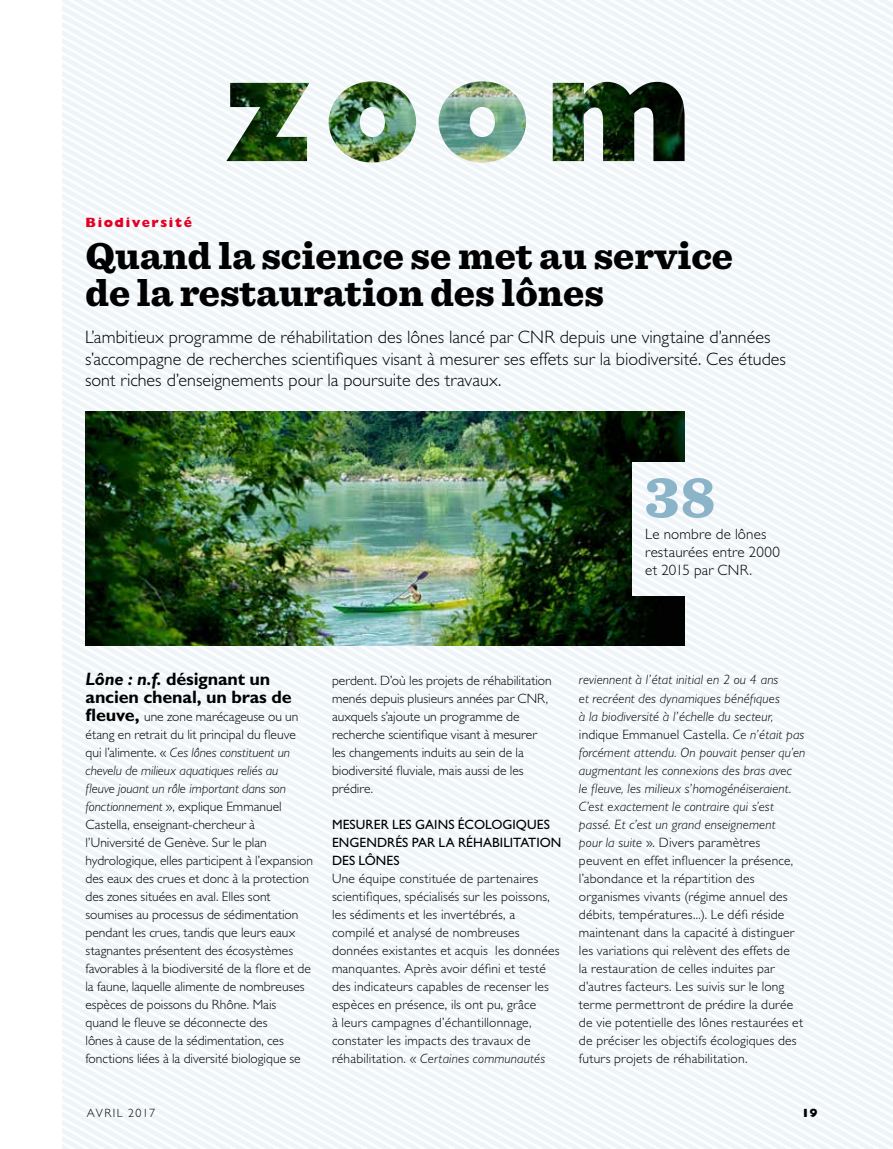
<style>
.page{position:relative;width:893px;height:1149px;background:#fff}
.page>*{position:absolute;margin:0;border:0;box-sizing:border-box;transform-origin:0 0}
.t1{font:900 60px "Sentinel";color:#8bb4c9}
.t2{font:900 39px/37.5px "Sentinel";color:#000}
.t3{font:300 18px/21.6px "Gill Sans Std";letter-spacing:.005em;color:#000}
.t4{font:700 18px/18px "Gill Sans Std";letter-spacing:-.01em;color:#000}
.t5{font:300 15px/18px "Gill Sans Std";letter-spacing:.015em;color:#000}
.t6{font:300 13.5px/18px "Gill Sans Std";letter-spacing:.01em;color:#000}
.t7{font:13.5px/18px "Gill Sans Std";letter-spacing:.005em;color:#000}
.t8{font:800 13.5px "Gill Sans Std";letter-spacing:.12em;color:#e40024}
.t9{font:300 12px "Gill Sans Std";letter-spacing:.105em;color:#000}
.t10{font:800 12px "Gill Sans Std";color:#000}
.s1{font-style:italic}
.s2{font-weight:700;font-size:18px}
</style>
<div class="page">
<img style="left:63px;top:0;width:830px;height:1148px">
<img style="left:85px;top:411px;width:599px;height:234px">
<img style="left:632px;top:462px;width:261px;height:133px">
<img style="left:226px;top:81px;width:459px;height:81px">
<p class="t8" style="left:86px;top:214px;width:108px">Biodiversité</p>
<h2 class="t2" style="left:86px;top:235px;width:649px">Quand la science se met au service de la restauration des lônes</h2>
<p class="t3" style="left:85px;top:326px;width:702px">L’ambitieux programme de réhabilitation des lônes lancé par CNR depuis une vingtaine d’années s’accompagne de recherches scientifiques visant à mesurer ses effets sur la biodiversité. Ces études sont riches d’enseignements pour la poursuite des travaux.</p>
<h1 class="t1" style="left:645px;top:449px;width:72px">38</h1>
<p class="t5" style="left:645px;top:525px;width:136px">Le nombre de lônes restaurées entre 2000 et 2015 par CNR.</p>
<h3 class="t4" style="left:86px;top:669px;width:208px"><span class="s1">Lône : n.f.</span> désignant un ancien chenal, un bras de</h3>
<p class="t6" style="left:86px;top:707px;width:229px"><span class="s2">fleuve,</span> une zone marécageuse ou un étang en retrait du lit principal du fleuve qui l’alimente. « <span class="s1">Ces lônes constituent un chevelu de milieux aquatiques reliés au<br>fleuve jouant un rôle important dans son fonctionnement</span> », explique Emmanuel Castella, enseignant-chercheur à l’Université de Genève. Sur le plan hydrologique, elles participent à l’expansion des eaux des crues et donc à la protection des zones situées en aval. Elles sont soumises au processus de sédimentation pendant les crues, tandis que leurs eaux stagnantes présentent des écosystèmes favorables à la biodiversité de la flore et de la faune, laquelle alimente de nombreuses espèces de poissons du Rhône. Mais<br>quand le fleuve se déconnecte des<br>lônes à cause de la sédimentation, ces fonctions liées à la diversité biologique se</p>
<p class="t6" style="left:332px;top:671px;width:221px">perdent. D’où les projets de réhabilitation menés depuis plusieurs années par CNR, auxquels s’ajoute un programme de recherche scientifique visant à mesurer les changements induits au sein de la biodiversité fluviale, mais aussi de les prédire.</p>
<p class="t7" style="left:332px;top:815px;width:231px">MESURER LES GAINS ÉCOLOGIQUES<br>ENGENDRÉS PAR LA RÉHABILITATION<br>DES LÔNES</p>
<p class="t6" style="left:332px;top:869px;width:229px">Une équipe constituée de partenaires scientifiques, spécialisés sur les poissons, les sédiments et les invertébrés, a compilé et analysé de nombreuses données existantes et acquis les données manquantes. Après avoir défini et testé des indicateurs capables de recenser les espèces en présence, ils ont pu, grâce<br>à leurs campagnes d’échantillonnage, constater les impacts des travaux de réhabilitation. « <span class="s1">Certaines communautés</span></p>
<p class="t6" style="left:579px;top:671px;width:228px"><span class="s1">reviennent à l’état initial en 2 ou 4 ans<br>et recréent des dynamiques bénéfiques<br>à la biodiversité à l’échelle du secteur, </span>indique Emmanuel Castella. <span class="s1">Ce n’était pas forcément attendu. On pouvait penser qu’en augmentant les connexions des bras avec<br>le fleuve, les milieux s’homogénéiseraient.<br>C’est exactement le contraire qui s’est passé. Et c’est un grand enseignement<br>pour la suite</span> ». Divers paramètres peuvent en effet influencer la présence, l’abondance et la répartition des organismes vivants (régime annuel des débits, températures...). Le défi réside maintenant dans la capacité à distinguer les variations qui relèvent des effets de<br>la restauration de celles induites par d’autres facteurs. Les suivis sur le long terme permettront de prédire la durée de vie potentielle des lônes restaurées et de préciser les objectifs écologiques des futurs projets de réhabilitation.</p>
<p class="t9" style="left:87px;top:1105px;width:70px">AVRIL 2017</p>
<p class="t10" style="left:801px;top:1105px;width:18px">19</p>
</div>
